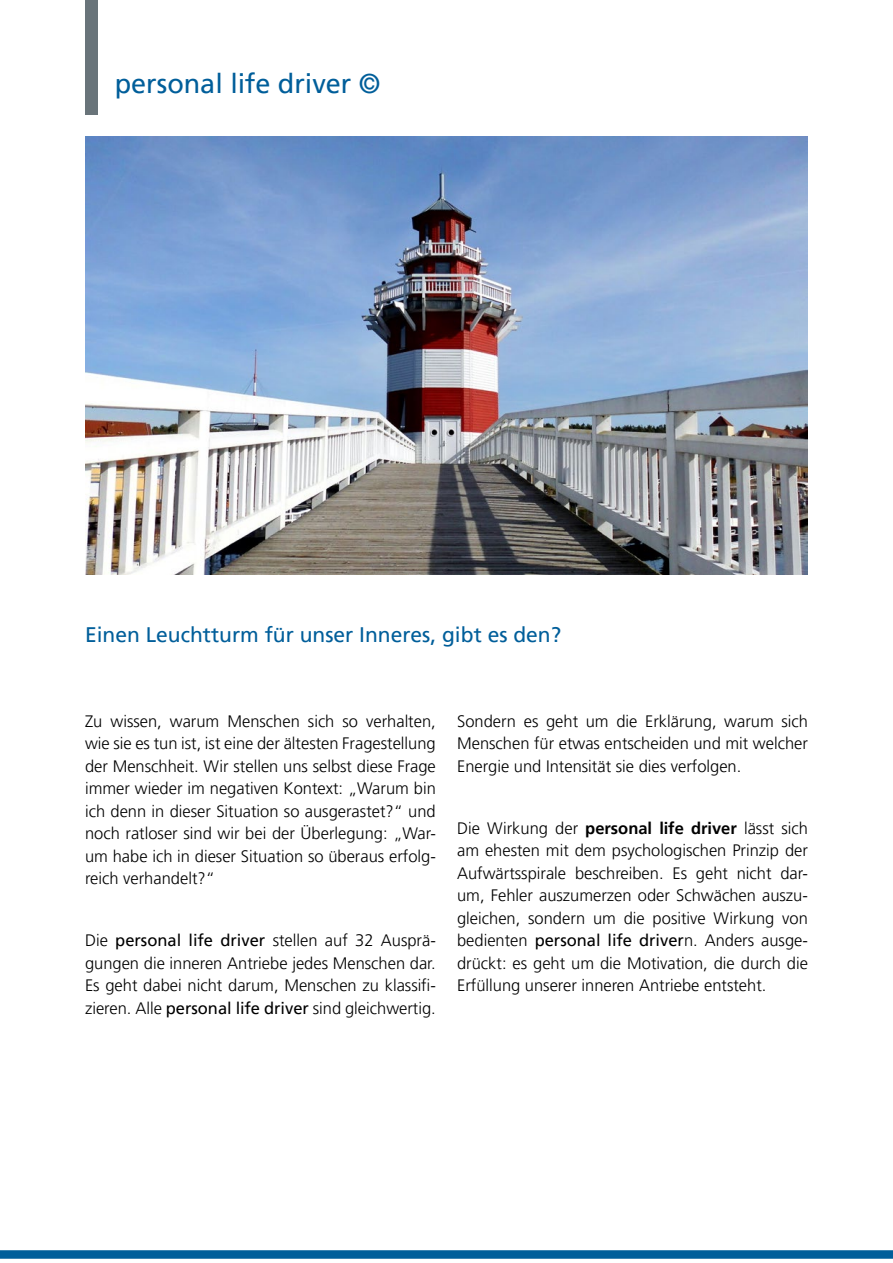
<style>
.page{position:relative;width:893px;height:1263px;background:#fff}
.page>*{position:absolute;margin:0;border:0;box-sizing:border-box;transform-origin:0 0}
.t1{font:27px "Frutiger LT Pro";color:#005e9a}
.t2{font:21px "Frutiger LT Pro";color:#005e9a}
.t3{font:300 16.5px/22.5px "Frutiger LT Pro";color:#000;text-align:justify}
.s1{font-weight:400}
.s2{font-weight:700}
</style>
<div class="page">
<svg style="left:0;top:1250px;width:893px;height:9px;background:#0d669f"></svg>
<div style="left:85px;top:0;width:13px;height:115px;background:#69747a"></div>
<img style="left:85px;top:136px;width:723px;height:438px">
<h1 class="t1" style="left:115px;top:68px;width:267px">personal life driver ©</h1>
<p class="t2" style="left:85px;top:622px;width:478px">Einen Leuchtturm für unser Inneres, gibt es den?</p>
<p class="t3" style="left:85px;top:710px;width:352px">Zu wissen, warum Menschen sich so verhalten, wie sie es tun ist, ist eine der ältesten Fragestellung der Menschheit. Wir stellen uns selbst diese Frage immer wieder im negativen Kontext: „Warum bin ich denn in dieser Situation so ausgerastet?“ und noch ratloser sind wir bei der Überlegung: „War&shy;um habe ich in dieser Situation so überaus erfolg&shy;reich verhandelt?“</p>
<p class="t3" style="left:85px;top:929px;width:352px">Die <span class="s1">personal life driver</span> stellen auf 32 Ausprä&shy;gungen die inneren Antriebe jedes Menschen dar.<br>Es geht dabei nicht darum, Menschen zu klassifi&shy;zieren. Alle <span class="s1">personal life driver</span> sind gleichwertig.</p>
<p class="t3" style="left:457px;top:710px;width:352px">Sondern es geht um die Erklärung, warum sich Menschen für etwas entscheiden und mit welcher Energie und Intensität sie dies verfolgen.</p>
<p class="t3" style="left:457px;top:817px;width:352px">Die Wirkung der <span class="s2">personal life driver</span> lässt sich am ehesten mit dem psychologischen Prinzip der Aufwärtsspirale beschreiben. Es geht nicht dar&shy;um, Fehler auszumerzen oder Schwächen auszu&shy;gleichen, sondern um die positive Wirkung von bedienten <span class="s1">personal life driver</span>n. Anders ausge&shy;drückt: es geht um die Motivation, die durch die Erfüllung unserer inneren Antriebe entsteht.</p>
</div>
